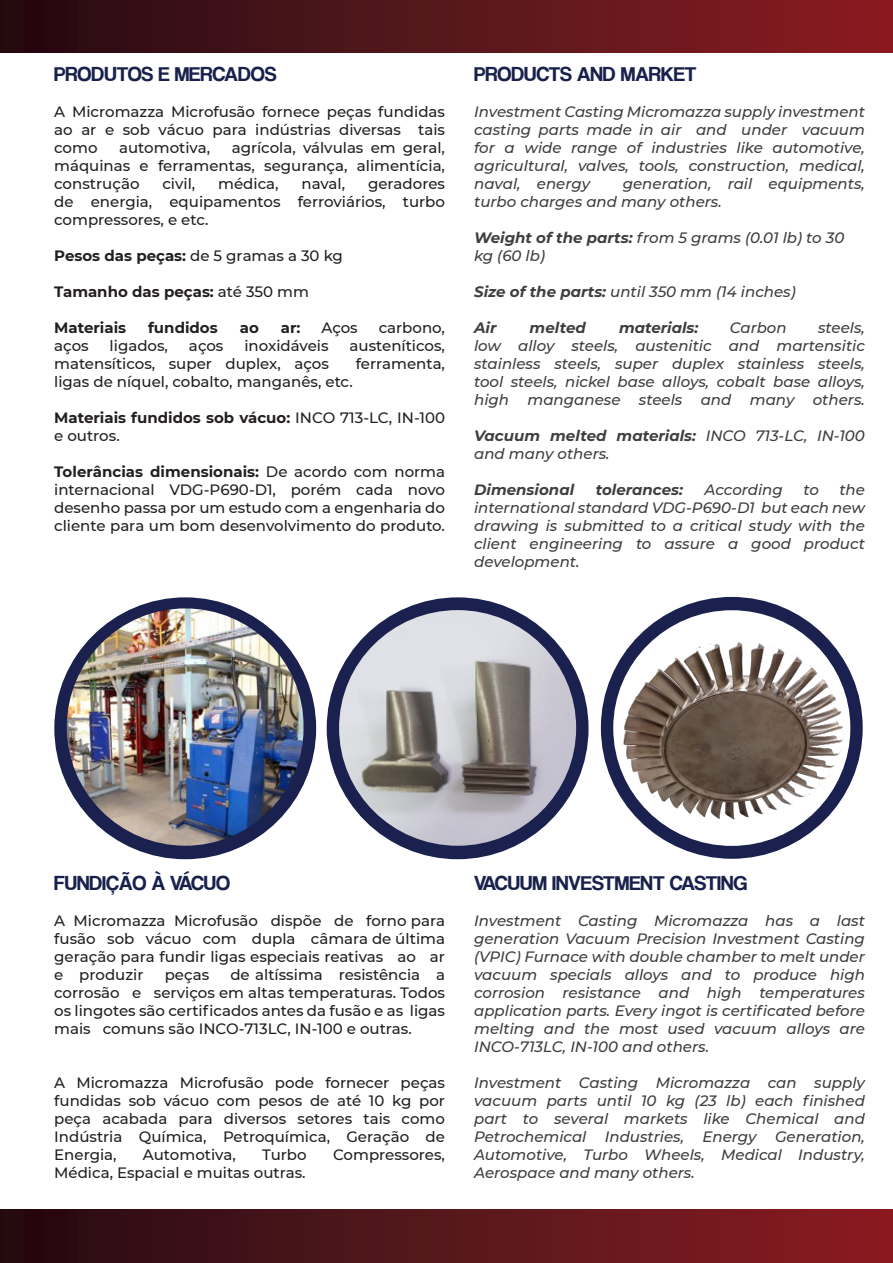
<style>
.page{position:relative;width:893px;height:1263px;background:#fff}
.page>*{position:absolute;margin:0;border:0;box-sizing:border-box;transform-origin:0 0}
.t1{font:21px "Coolvetica Rg";color:#18214c}
.t2{font:italic 500 15px/18px "Montserrat";color:#3e3e3f}
.t3{font:500 15px/18px "Montserrat";color:#231f20;text-align:justify}
.t4{font:700 15px "Montserrat";color:#231f20}
.t5{font:italic 700 15px "Montserrat";color:#3e3e3f}
.s1{font-weight:500}
.s2{font-weight:700}
</style>
<div class="page">
<div style="left:0;top:1209px;width:893px;height:54px;background:linear-gradient(to right,#240c12,#8a1e22)"></div>
<div style="left:54px;top:597px;width:262px;height:262px;background:#1a214e;border-radius:50%"></div>
<img style="left:67px;top:608px;width:237px;height:238px;border-radius:119px">
<div style="left:0;top:0;width:893px;height:52px;background:linear-gradient(to right,#240c12,#8a1e22)"></div>
<img style="left:600px;top:596px;width:263px;height:263px">
<div style="left:327px;top:597px;width:261px;height:262px;background:#1a214e;border-radius:50%"></div>
<img style="left:339px;top:610px;width:237px;height:236px">
<p class="t1" style="left:54px;top:62px;width:224px">PRODUTOS E MERCADOS</p>
<p class="t3" style="left:54px;top:102px;width:392px">A Micromazza Microfusão fornece peças fundidas</p>
<p class="t3" style="left:54px;top:120px;width:392px">ao ar e sob vácuo para indústrias diversas tais como</p>
<p class="t3" style="left:119px;top:138px;width:92px">automotiva,</p>
<p class="t3" style="left:232px;top:138px;width:215px">agrícola, válvulas em geral,</p>
<p class="t3" style="left:54px;top:156px;width:392px">máquinas e ferramentas, segurança, alimentícia,</p>
<p class="t3" style="left:54px;top:174px;width:87px">construção</p>
<p class="t3" style="left:162px;top:174px;width:34px">civil,</p>
<p class="t3" style="left:218px;top:174px;width:62px">médica,</p>
<p class="t3" style="left:301px;top:174px;width:45px">naval,</p>
<p class="t3" style="left:368px;top:174px;width:78px">geradores</p>
<p class="t3" style="left:54px;top:192px;width:392px">de energia, equipamentos ferroviários, turbo</p>
<p class="t3" style="left:54px;top:210px;width:156px">compressores, e etc.</p>
<p class="t4" style="left:54px;top:245px;width:290px">Pesos das peças: <span class="s1">de 5 gramas a 30 kg</span></p>
<p class="t4" style="left:54px;top:281px;width:256px">Tamanho das peças: <span class="s1">até 350 mm</span></p>
<p class="t4" style="left:54px;top:317px;width:73px">Materiais</p>
<p class="t4" style="left:148px;top:317px;width:71px">fundidos</p>
<p class="t4" style="left:240px;top:317px;width:21px">ao</p>
<p class="t4" style="left:281px;top:317px;width:21px">ar:</p>
<p class="t3" style="left:321px;top:318px;width:38px">Aços</p>
<p class="t3" style="left:379px;top:318px;width:68px">carbono,</p>
<p class="t3" style="left:54px;top:336px;width:36px">aços</p>
<p class="t3" style="left:110px;top:336px;width:60px">ligados,</p>
<p class="t3" style="left:189px;top:336px;width:36px">aços</p>
<p class="t3" style="left:244px;top:336px;width:86px">inoxidáveis</p>
<p class="t3" style="left:350px;top:336px;width:97px">austeníticos,</p>
<p class="t3" style="left:54px;top:354px;width:276px">matensíticos, super duplex, aços</p>
<p class="t3" style="left:356px;top:354px;width:91px">ferramenta,</p>
<p class="t3" style="left:54px;top:372px;width:300px">ligas de níquel, cobalto, manganês, etc.</p>
<p class="t4" style="left:54px;top:407px;width:392px">Materiais fundidos sob vácuo: <span class="s1">INCO 713-LC, IN-100</span></p>
<p class="t3" style="left:54px;top:426px;width:67px">e outros.</p>
<p class="t4" style="left:54px;top:461px;width:392px">Tolerâncias dimensionais: <span class="s1">De acordo com norma</span></p>
<p class="t3" style="left:54px;top:480px;width:392px">internacional VDG-P690-D1, porém cada novo</p>
<p class="t3" style="left:54px;top:498px;width:392px">desenho passa por um estudo com a engenharia do cliente para um bom desenvolvimento do produto.</p>
<p class="t1" style="left:474px;top:62px;width:224px">PRODUCTS AND MARKET</p>
<p class="t2" style="left:474px;top:102px;width:392px">Investment Casting Micromazza supply investment</p>
<p class="t2" style="left:474px;top:120px;width:392px">casting parts made in air and under vacuum</p>
<p class="t2" style="left:474px;top:138px;width:392px">for a wide range of industries like automotive,</p>
<p class="t2" style="left:474px;top:156px;width:392px">agricultural, valves, tools, construction, medical,</p>
<p class="t2" style="left:474px;top:174px;width:118px">naval, energy</p>
<p class="t2" style="left:623px;top:174px;width:244px">generation, rail equipments,</p>
<p class="t2" style="left:474px;top:192px;width:249px">turbo charges and many others.</p>
<p class="t2" style="left:474px;top:228px;width:372px"><span class="s2">Weight of the parts:</span> from 5 grams (0.01 lb) to 30 kg (60 lb)</p>
<p class="t2" style="left:474px;top:282px;width:323px"><span class="s2">Size of the parts:</span> until 350 mm (14 inches)</p>
<p class="t5" style="left:474px;top:317px;width:24px">Air</p>
<p class="t5" style="left:530px;top:317px;width:58px">melted</p>
<p class="t5" style="left:619px;top:317px;width:81px">materials:</p>
<p class="t2" style="left:730px;top:318px;width:58px">Carbon</p>
<p class="t2" style="left:818px;top:318px;width:48px">steels,</p>
<p class="t2" style="left:474px;top:336px;width:392px">low alloy steels, austenitic and martensitic</p>
<p class="t2" style="left:474px;top:354px;width:392px">stainless steels, super duplex stainless steels,</p>
<p class="t2" style="left:474px;top:372px;width:392px">tool steels, nickel base alloys, cobalt base alloys, high manganese steels and many others.</p>
<p class="t5" style="left:474px;top:425px;width:392px">Vacuum melted materials: <span class="s1">INCO 713-LC, IN-100</span></p>
<p class="t2" style="left:474px;top:444px;width:137px">and many others.</p>
<p class="t5" style="left:474px;top:479px;width:102px">Dimensional</p>
<p class="t5" style="left:596px;top:479px;width:89px">tolerances:</p>
<p class="t2" style="left:705px;top:480px;width:80px">According</p>
<p class="t2" style="left:803px;top:480px;width:17px">to</p>
<p class="t2" style="left:839px;top:480px;width:27px">the</p>
<p class="t2" style="left:474px;top:498px;width:392px">international standard VDG-P690-D1 but each new drawing is submitted to a critical study with the</p>
<p class="t2" style="left:474px;top:534px;width:392px">client engineering to assure a good product</p>
<p class="t2" style="left:474px;top:552px;width:107px">development.</p>
<p class="t1" style="left:54px;top:870px;width:178px">FUNDIÇÃO À VÁCUO</p>
<p class="t3" style="left:54px;top:911px;width:392px">A Micromazza Microfusão dispõe de forno para fusão sob vácuo com dupla câmara de última geração para fundir ligas especiais reativas ao ar e produzir</p>
<p class="t3" style="left:54px;top:965px;width:392px;text-indent:176px">de altíssima resistência a corrosão e serviços em altas temperaturas. Todos os lingotes são certificados antes da fusão e as ligas</p>
<p class="t3" style="left:54px;top:1019px;width:359px">mais comuns são INCO-713LC, IN-100 e outras.</p>
<p class="t3" style="left:165px;top:965px;width:46px">peças</p>
<p class="t3" style="left:54px;top:1073px;width:392px">A Micromazza Microfusão pode fornecer peças</p>
<p class="t3" style="left:54px;top:1091px;width:392px">fundidas sob vácuo com pesos de até 10 kg por peça acabada para diversos setores tais como Indústria Química, Petroquímica, Geração de</p>
<p class="t3" style="left:54px;top:1145px;width:64px">Energia,</p>
<p class="t3" style="left:143px;top:1145px;width:94px">Automotiva,</p>
<p class="t3" style="left:262px;top:1145px;width:46px">Turbo</p>
<p class="t3" style="left:333px;top:1145px;width:113px">Compressores,</p>
<p class="t3" style="left:54px;top:1163px;width:253px">Médica, Espacial e muitas outras.</p>
<p class="t1" style="left:474px;top:870px;width:275px">VACUUM INVESTMENT CASTING</p>
<p class="t2" style="left:474px;top:911px;width:392px">Investment Casting Micromazza has a last</p>
<p class="t2" style="left:474px;top:929px;width:392px">generation Vacuum Precision Investment Casting (VPIC) Furnace with double chamber to melt under</p>
<p class="t2" style="left:474px;top:965px;width:392px">vacuum specials alloys and to produce high</p>
<p class="t2" style="left:474px;top:983px;width:392px">corrosion resistance and high temperatures</p>
<p class="t2" style="left:474px;top:1001px;width:392px">application parts. Every ingot is certificated before</p>
<p class="t2" style="left:474px;top:1019px;width:392px">melting and the most used vacuum alloys are</p>
<p class="t2" style="left:474px;top:1037px;width:237px">INCO-713LC, IN-100 and others.</p>
<p class="t2" style="left:474px;top:1073px;width:392px">Investment Casting Micromazza can supply</p>
<p class="t2" style="left:474px;top:1091px;width:392px">vacuum parts until 10 kg (23 lb) each finished part to several markets like Chemical and</p>
<p class="t2" style="left:474px;top:1127px;width:392px">Petrochemical Industries, Energy Generation,</p>
<p class="t2" style="left:474px;top:1145px;width:392px">Automotive, Turbo Wheels, Medical Industry,</p>
<p class="t2" style="left:474px;top:1163px;width:222px">Aerospace and many others.</p>
</div>
